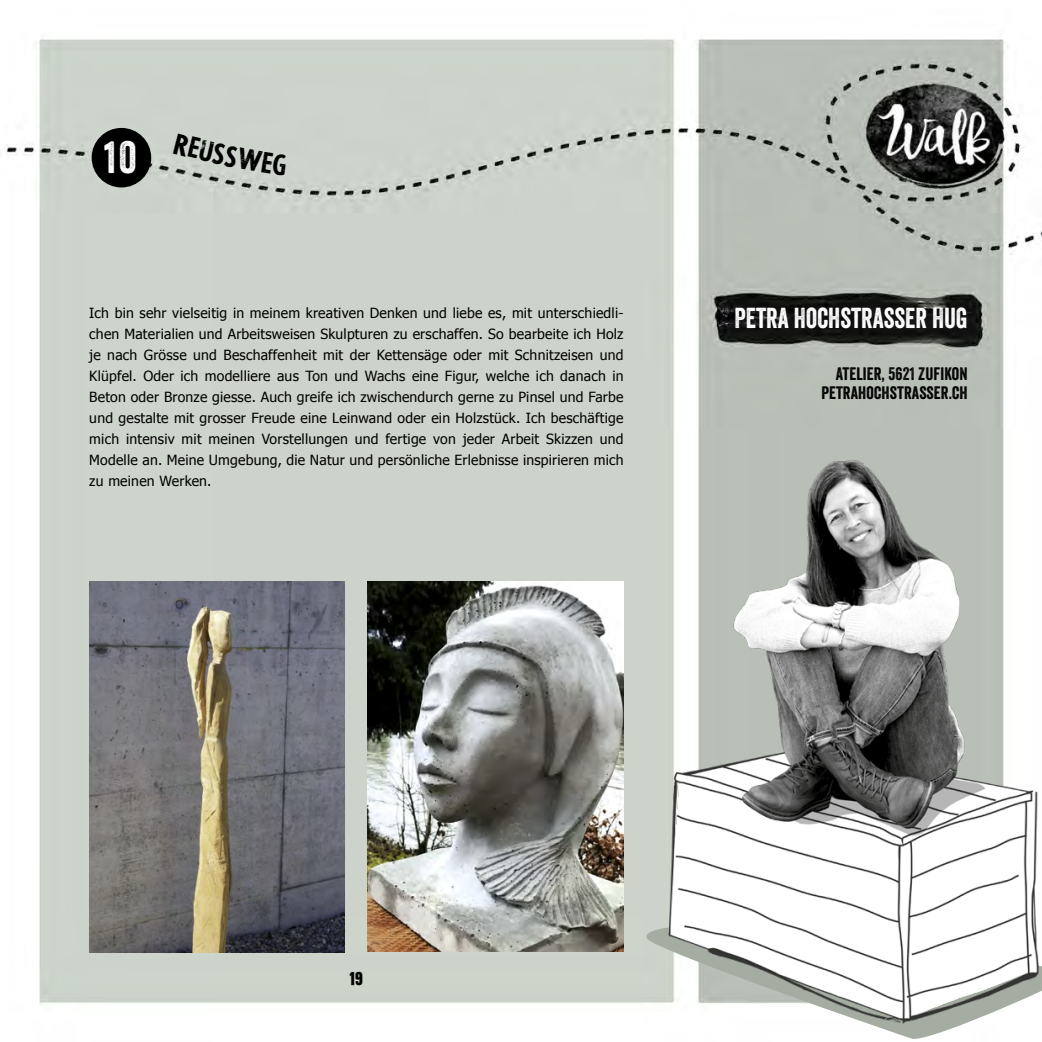
<style>
.page{position:relative;width:1042px;height:1042px;background:#fff}
.page>*{position:absolute;margin:0;border:0;box-sizing:border-box;transform-origin:0 0}
.t1{font:43.75px "Veneer";color:#fff}
.t2{font:28px "Veneer";color:#fff;scale:.93 1}
.t3{font:17.5px/19.2px "Veneer";letter-spacing:.005em;color:#000;text-align:right}
.t4{font:15.75px "La Presse";color:#000}
.t5{font:14px/21px "Tahoma";letter-spacing:.015em;color:#000;text-align:justify}
</style>
<div class="page">
<img style="left:0;top:39px;width:1042px;height:966px">
<img style="left:89px;top:581px;width:256px;height:371px">
<img style="left:368px;top:581px;width:222px;height:371px">
<img style="left:590px;top:351px;width:452px;height:688px">
<div style="left:92px;top:128px;width:59px;height:59px;background:#000;border-radius:50%"></div>
<div style="left:173px;top:133px;width:114px;height:42px;background:#ccd3cb"></div>
<h1 class="t1" style="left:104px;top:130px;width:34px">10</h1>
<p class="t5" style="left:89px;top:302px;width:536px">Ich bin sehr vielseitig in meinem kreativen Denken und liebe es, mit unterschiedli&shy;chen Materialien und Arbeitsweisen Skulpturen zu erschaffen. So bearbeite ich Holz je nach Grösse und Beschaffenheit mit der Kettensäge oder mit Schnitzeisen und Klüpfel. Oder ich modelliere aus Ton und Wachs eine Figur, welche ich danach in Beton oder Bronze giesse. Auch greife ich zwischendurch gerne zu Pinsel und Farbe und gestalte mit grosser Freude eine Leinwand oder ein Holzstück. Ich beschäftige mich intensiv mit meinen Vorstellungen und fertige von jeder Arbeit Skizzen und Modelle an. Meine Umgebung, die Natur und persönliche Erlebnisse inspirieren mich zu meinen Werken.</p>
<h2 class="t2" style="left:734px;top:301px;width:252px">PETRA HOCHSTRASSER HUG</h2>
<p class="t3" style="left:821px;top:364px;width:148px">ATELIER, 5621 ZUFIKON<br>PETRAHOCHSTRASSER.CH</p>
<p class="t4" style="left:350px;top:968px;width:15px">19</p>
</div>
